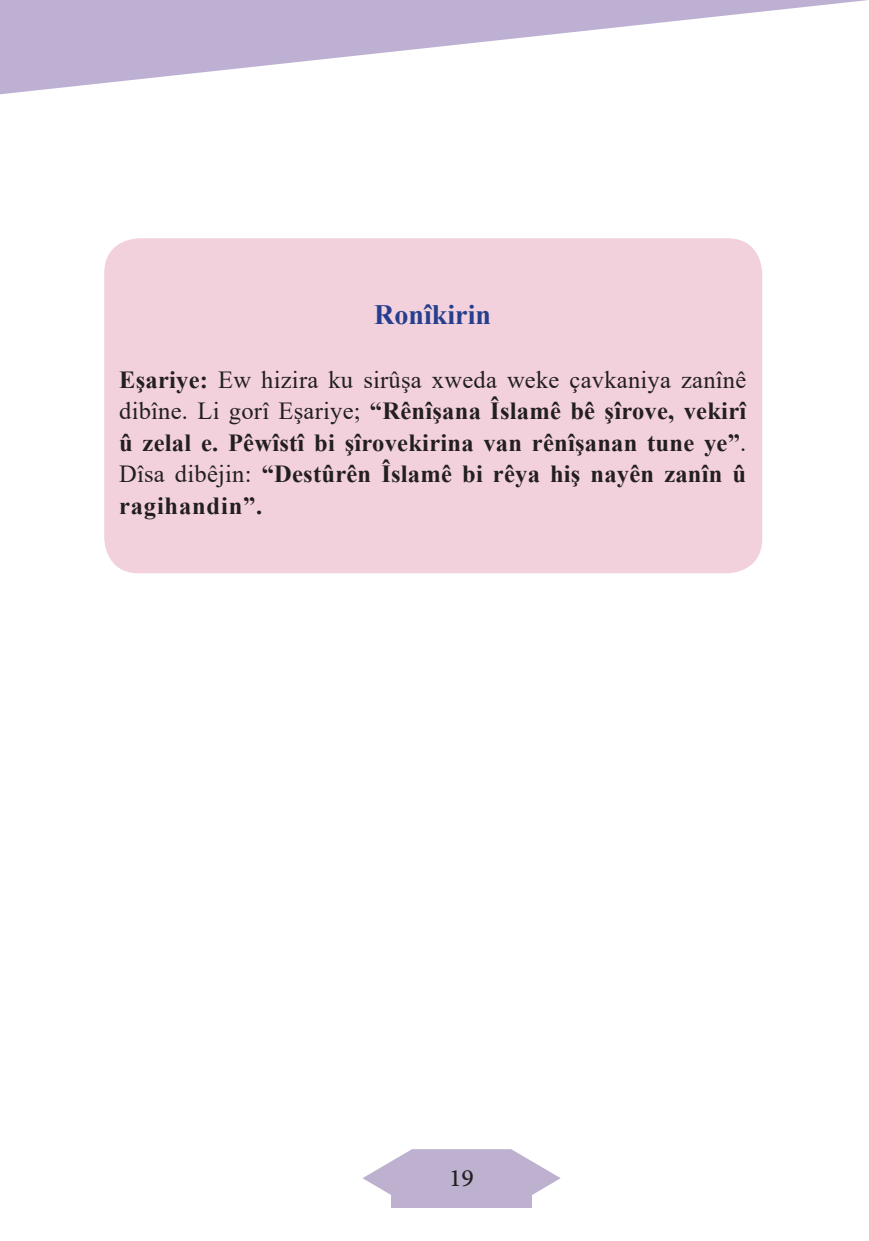
<style>
.page{position:relative;width:869px;height:1241px;background:#fff}
.page>*{position:absolute;margin:0;border:0;box-sizing:border-box;transform-origin:0 0}
.t1{font:35px "Adobe Arabic";color:#231f20}
.serenavê_pirsa{font:700 28px "Times New Roman";color:#253f8e}
.bend{font:700 24.5px/31.5px "Times New Roman";letter-spacing:.01em;color:#231f20;text-align:justify}
.s1{font-weight:400}
</style>
<div class="page">
<svg style="left:362px;top:1149px;width:198px;height:57px"></svg>
<div style="left:391px;top:1162px;width:140px;height:44px;background:#beb0cf"></div>
<svg style="left:0;top:0;width:868px;height:94px"></svg>
<div style="left:104px;top:238px;width:657px;height:335px;background:#f2d1dd;border-radius:35px"></div>
<p class="serenavê_pirsa" style="left:374px;top:295px;width:118px">Ronîkirin</p>
<p class="bend" style="left:119px;top:363px;width:628px">Eşariye: <span class="s1">Ew hizira ku sirûşa xweda weke çavkaniya zanînê dibîne. Li gorî Eşariye;</span> “Rênîşana Îslamê bê şîrove, vekirî û zelal e. Pêwîstî bi şîrovekirina van rênîşanan tune ye”<span class="s1">.<br>Dîsa dibêjin:</span> “Destûrên Îslamê bi rêya hiş nayên zanîn û ragihandin”.</p>
<h1 class="t1" style="left:449px;top:1153px;width:26px">19</h1>
</div>
